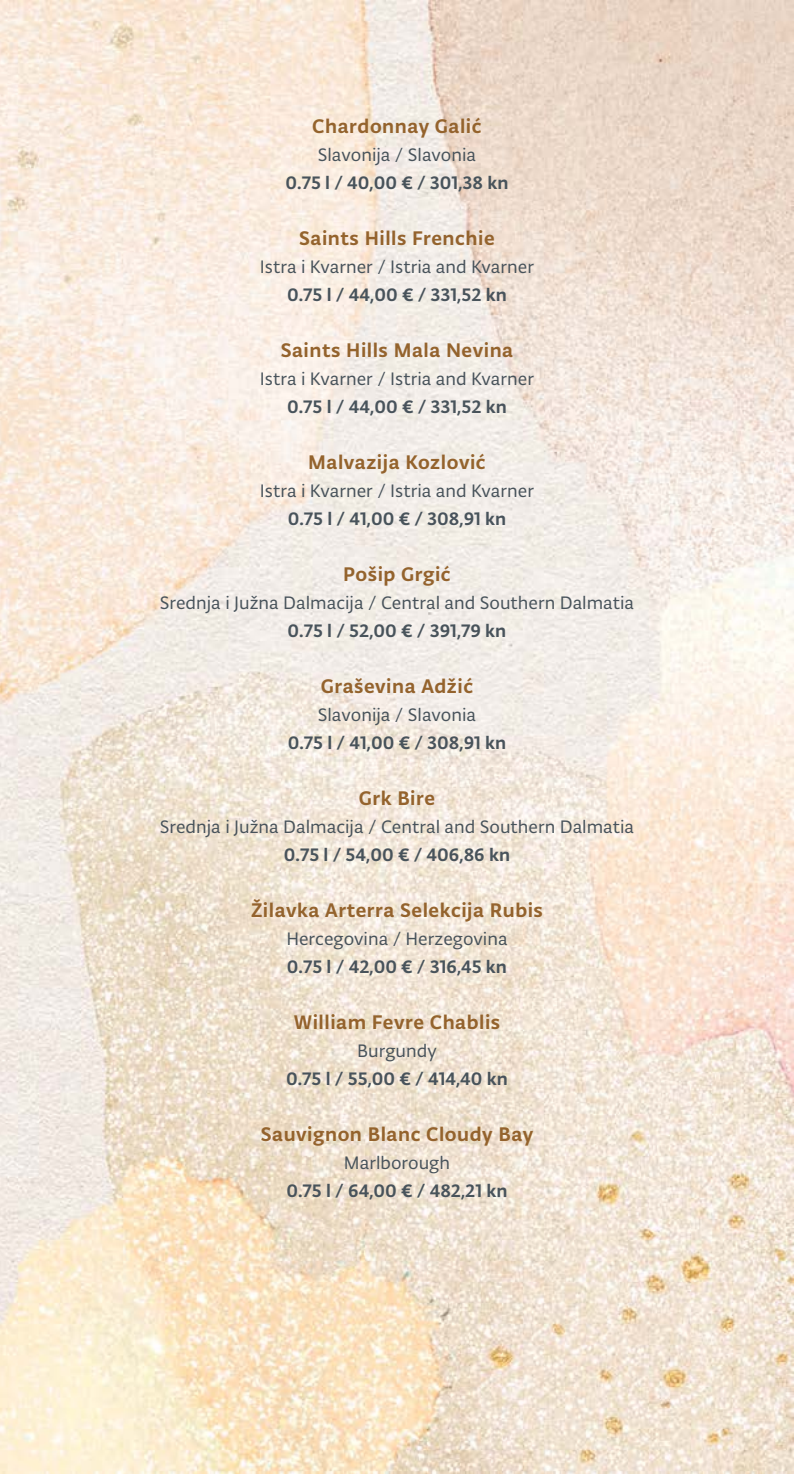
<style>
.page{position:relative;width:794px;height:1474px;background:#fff}
.page>*{position:absolute;margin:0;border:0;box-sizing:border-box;transform-origin:0 0}
.t1{font:500 21px "Typonine Sans Pro";letter-spacing:.025em;color:#94632d}
.t2{font:19.25px "Typonine Sans Pro Normal";color:#48535b}
.t3{font:500 19.25px "Typonine Sans Pro";color:#48535b}
</style>
<div class="page">
<img style="left:0;top:0;width:794px;height:1473px">
<p class="t1" style="left:312px;top:113px;width:171px">Chardonnay Galić</p>
<p class="t2" style="left:318px;top:143px;width:160px">Slavonija / Slavonia</p>
<p class="t3" style="left:285px;top:171px;width:224px">0.75 l / 40,00 € / 301,38 kn</p>
<p class="t1" style="left:299px;top:225px;width:197px">Saints Hills Frenchie</p>
<p class="t2" style="left:260px;top:255px;width:276px">Istra i Kvarner / Istria and Kvarner</p>
<p class="t3" style="left:287px;top:283px;width:221px">0.75 l / 44,00 € / 331,52 kn</p>
<p class="t1" style="left:281px;top:337px;width:234px">Saints Hills Mala Nevina</p>
<p class="t2" style="left:260px;top:367px;width:276px">Istra i Kvarner / Istria and Kvarner</p>
<p class="t3" style="left:287px;top:395px;width:221px">0.75 l / 44,00 € / 331,52 kn</p>
<p class="t1" style="left:308px;top:449px;width:179px">Malvazija Kozlović</p>
<p class="t2" style="left:260px;top:479px;width:276px">Istra i Kvarner / Istria and Kvarner</p>
<p class="t3" style="left:288px;top:507px;width:220px">0.75 l / 41,00 € / 308,91 kn</p>
<p class="t1" style="left:343px;top:561px;width:109px">Pošip Grgić</p>
<p class="t2" style="left:160px;top:591px;width:476px">Srednja i Južna Dalmacija / Central and Southern Dalmatia</p>
<p class="t3" style="left:287px;top:619px;width:220px">0.75 l / 52,00 € / 391,79 kn</p>
<p class="t1" style="left:321px;top:673px;width:154px">Graševina Adžić</p>
<p class="t2" style="left:318px;top:703px;width:160px">Slavonija / Slavonia</p>
<p class="t3" style="left:288px;top:731px;width:220px">0.75 l / 41,00 € / 308,91 kn</p>
<p class="t1" style="left:359px;top:785px;width:78px">Grk Bire</p>
<p class="t2" style="left:160px;top:815px;width:476px">Srednja i Južna Dalmacija / Central and Southern Dalmatia</p>
<p class="t3" style="left:284px;top:843px;width:228px">0.75 l / 54,00 € / 406,86 kn</p>
<p class="t1" style="left:251px;top:897px;width:293px">Žilavka Arterra Selekcija Rubis</p>
<p class="t2" style="left:286px;top:927px;width:223px">Hercegovina / Herzegovina</p>
<p class="t3" style="left:287px;top:955px;width:221px">0.75 l / 42,00 € / 316,45 kn</p>
<p class="t1" style="left:294px;top:1009px;width:208px">William Fevre Chablis</p>
<p class="t2" style="left:357px;top:1039px;width:81px">Burgundy</p>
<p class="t3" style="left:286px;top:1067px;width:223px">0.75 l / 55,00 € / 414,40 kn</p>
<p class="t1" style="left:261px;top:1121px;width:274px">Sauvignon Blanc Cloudy Bay</p>
<p class="t2" style="left:344px;top:1151px;width:108px">Marlborough</p>
<p class="t3" style="left:286px;top:1179px;width:222px">0.75 l / 64,00 € / 482,21 kn</p>
</div>
